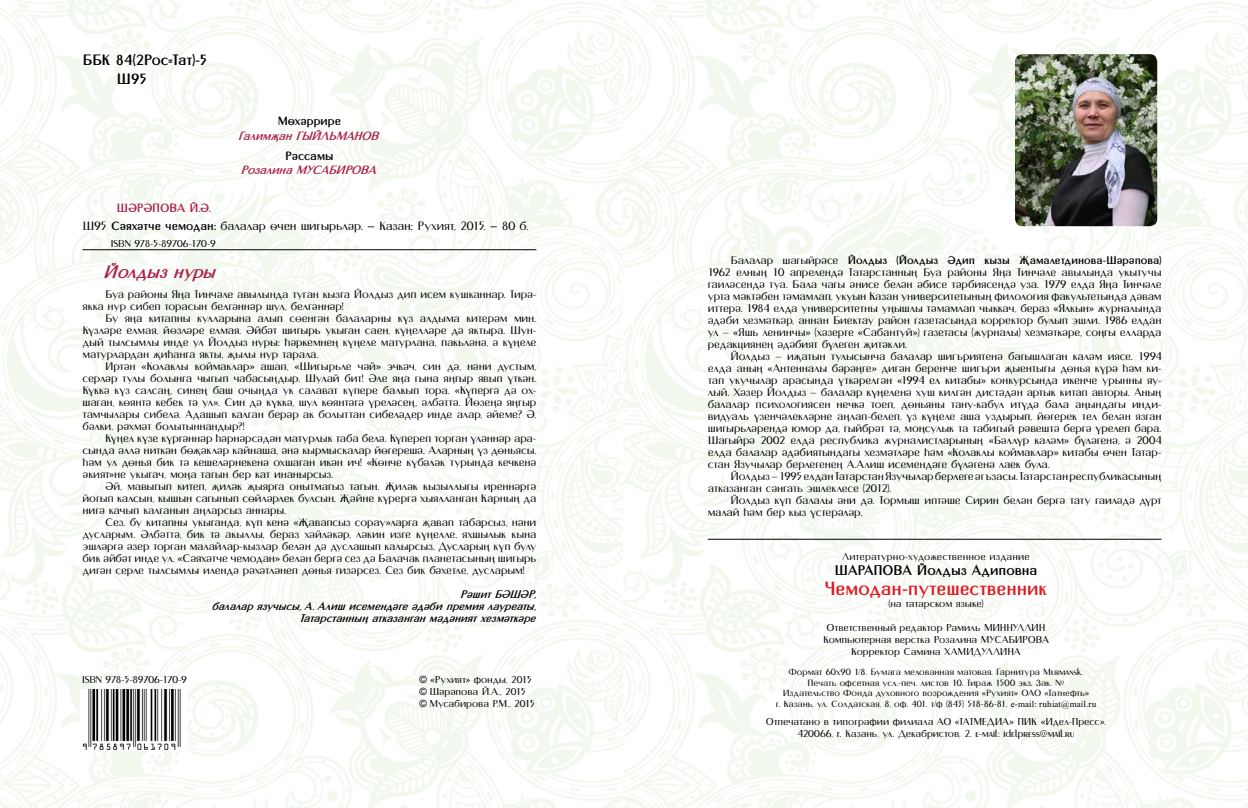
<style>
.page{position:relative;width:1248px;height:808px;background:#fff}
.page>*{position:absolute;margin:0;border:0;box-sizing:border-box;transform-origin:0 0}
.t1{font:700 19px "TT Murmansk";letter-spacing:-.015em;color:#df1b22}
.t2{font:italic 700 18px "TT Murmansk";letter-spacing:-.03em;color:#ab204a}
.t3{font:700 15px/18px "TT Murmansk";letter-spacing:-.035em;color:#000}
.t4{font:700 14px "TT Murmansk";letter-spacing:-.015em;color:#000}
.t5{font:12px/18px "TT Murmansk";letter-spacing:-.015em;color:#000}
.t6{font:italic 700 12px "TT Murmansk";letter-spacing:-.05em;color:#ab204a}
.t7{font:700 12px "TT Murmansk";letter-spacing:-.015em;color:#000}
.t8{font:11px/12px "TT Murmansk";letter-spacing:-.015em;color:#000;text-align:justify}
.t9{font:italic 700 11px/12px "TT Murmansk";letter-spacing:-.025em;color:#000;text-align:right}
.t10{font:10px/12px "TT Murmansk";letter-spacing:-.01em;color:#000}
.t11{font:10px "TT Murmansk";letter-spacing:-.03em;color:#000}
.t12{font:10px "TT Murmansk";letter-spacing:.01em;color:#000}
.t13{font:9px/10.8px "TT Murmansk";letter-spacing:-.005em;color:#000;text-align:center}
.s1{font-weight:700;color:#ab204a}
.s2{font-weight:700}
.s3{font-family:"Arial"}
.s4{font-family:"TT Times New Roman"}
</style>
<div class="page">
<img style="left:0;top:0;width:1247px;height:808px">
<img style="left:1014px;top:54px;width:143px;height:172px">
<hr style="left:707px;top:539px;width:454px;height:1px;background:#000">
<hr style="left:83px;top:249px;width:453px;height:1px;background:#000">
<img style="left:81px;top:690px;width:106px;height:60px">
<h3 class="t3" style="left:117px;top:52px;width:92px;text-indent:-34px">ББК 84(2Рос=Тат)-5<br>Ш95</h3>
<p class="t7" style="left:278px;top:115px;width:65px">Мөхәррире</p>
<p class="t6" style="left:239px;top:130px;width:142px">Галимҗан Гыйльманов</p>
<p class="t7" style="left:285px;top:150px;width:50px">Рәссамы</p>
<p class="t6" style="left:242px;top:164px;width:137px">Розалина Мусабирова</p>
<p class="t5" style="left:83px;top:199px;width:447px;text-indent:34px"><span class="s1">ШӘРӘПОВА Й.Ә.<br></span>Ш95 <span class="s2">Сәяхәтче чемодан:</span> балалар өчен шигырьләр. <span class="s2">—</span> Казан: Рухият, 2015. <span class="s2">—</span> 80 б.</p>
<p class="t11" style="left:111px;top:238px;width:106px">ISBN 978-5-89706-170-9</p>
<h2 class="t2" style="left:105px;top:262px;width:113px">Йолдыз нуры</h2>
<p class="t8" style="left:83px;top:288px;width:455px;text-indent:23px">Буа районы Яћа Тинчђле авылында туган кызга Йолдыз дип исем кушканнар. Тирђ&shy;якка нур сибеп торасын белгђннђр шул, белгђннђр!</p>
<p class="t8" style="left:83px;top:312px;width:455px;text-indent:23px">Бу яћа китапны кулларына алып сљенгђн балаларны књз алдыма китерђм мин.<br>Књзлђре елмая, йљзлђре елмая. Ђйбђт шигырь укыган саен, књћеллђре дђ яктыра. Шун&shy;дый тылсымлы инде ул Йолдыз нуры: џђркемнећ књћеле матурлана, пакьлђнђ, ђ књћеле матурлардан ќиџанга якты, ќылы нур тарала.</p>
<p class="t8" style="left:83px;top:360px;width:455px;text-indent:23px">Иртђн «Колаклы коймаклар» ашап, «Шигырьле чђй» эчкђч, син дђ, нђни дустым, серлђр тулы болынга чыгып чабасыћдыр. Шулай бит! Ђле яћа гына яћгыр явып њткђн.<br>Књккђ књз салсаћ, синећ баш очыћда ук салават књпере балкып тора. «Књпергђ дђ ох&shy;шаган, кљянтђ кебек тђ ул». Син дђ књккђ, шул кљянтђгђ њрелђсећ, ђлбђттђ. Йљзећђ яћгыр тамчылары сибелђ. Адашып калган берђр ак болыттан сибелђдер инде алар, ђйеме? Ђ, бђлки, рђхмђт болытыннандыр?!</p>
<p class="t8" style="left:83px;top:432px;width:455px;text-indent:23px">Књћел књзе књргђннђр џђрнђрсђдђн матурлык таба белђ. Књпереп торган њлђннђр ара&shy;сында ђллђ ниткђн бљќђклђр кайнаша, ђнђ кырмыскалар йљгерешђ. Аларныћ њз дљньясы, џђм ул дљнья бик тђ кешелђрнекенђ охшаган икђн ич! «Кљнче књбђлђк турында кечкенђ ђкият»не укыгач, моћа тагын бер кат инанырсыз.</p>
<p class="t8" style="left:83px;top:480px;width:455px;text-indent:23px">Ђй, мавыгып китеп, ќилђк ќыярга онытмагыз тагын. Ќилђк кызыллыгы иреннђргђ йогып калсын, кышын сагынып сљйлђрлек булсын. Ќђйне књрергђ хыялланган Карныћ да нигђ качып калганын аћларсыз аннары.</p>
<p class="t8" style="left:83px;top:516px;width:455px;text-indent:23px">Сез, бу китапны укыганда, књп кенђ «Ќавапсыз сорау»ларга ќавап табарсыз, нђни дусларым. Ђлбђттђ, бик тђ акыллы, бераз хђйлђкђр, лђкин изге књћелле, яхшылык кына эшлђргђ ђзер торган малайлар-кызлар белђн дђ дуслашып калырсыз. Дусларыћ књп булу бик ђйбђт инде ул. «Сђяхђтче чемодан» белђн бергђ сез дђ Балачак планетасыныћ шигырь дигђн серле тылсымлы илендђ рђхђтлђнеп дљнья гизђрсез. Сез бик бђхетле, дусларым!</p>
<p class="t9" style="left:213px;top:588px;width:325px">Рђшит БЂШЂР,<br>балалар язучысы, А. Алиш исемендђге ђдђби премия лауреаты,<br>Татарстанныћ атказанган мђдђният хезмђткђре</p>
<p class="t11" style="left:83px;top:674px;width:106px">ISBN 978-5-89706-170-9</p>
<p class="t10" style="left:419px;top:673px;width:117px"><span class="s3">©</span> «Рухият» фонды, 2015 <span class="s3">©</span> Шәрәпова Й.А., 2015 <span class="s3">©</span> Мусабирова Р.М., 2015</p>
<p class="t8" style="left:707px;top:254px;width:455px;text-indent:23px">Балалар шагыйрђсе <span class="s2">Йолдыз (Йолдыз Ђдип кызы Ќамалетдинова-Шђрђпова)<br></span>1962 елныћ 10 апрелендђ Татарстанныћ Буа районы Яћа Тинчђле авылында укытучы гаилђсендђ туа. Бала чагы ђнисе белђн ђбисе тђрбиясендђ уза. 1979 елда Яћа Тинчђле урта мђктђбен тђмамлап, укуын Казан университетыныћ филология факультетында дђвам иттерђ. 1984 елда университетны ућышлы тђмамлап чыккач, бераз «Ялкын» журналында ђдђби хезмђткђр, аннан Биектау район газетасында корректор булып эшли. 1986 елдан ул — «Яшь ленинчы» (хђзерге «Сабантуй») газетасы (журналы) хезмђткђре, соћгы елларда редакциянећ ђдђбият бњлеген ќитђкли.</p>
<p class="t8" style="left:707px;top:350px;width:455px;text-indent:23px">Йолдыз — иќатын тулысынча балалар шигъриятенђ багышлаган калђм иясе. 1994 елда аныћ «Антенналы бђрђћге» дигђн беренче шигъри ќыентыгы дљнья књрђ џђм ки&shy;тап укучылар арасында њткђрелгђн «1994 ел китабы» конкурсында икенче урынны яу&shy;лый. Хђзер Йолдыз — балалар књћеленђ хуш килгђн дистђдђн артык китап авторы. Аныћ балалар психологиясен нечкђ тоеп, дљньяны тану-кабул итњдђ бала аћындагы инди&shy;видуаль њзенчђлеклђрне аћлап-белеп, њз књћеле аша уздырып, йљгерек тел белђн язган шигырьлђрендђ юмор да, гыйбрђт тђ, моћсулык та табигый рђвештђ бергђ њрелеп бара.<br>Шагыйрђ 2002 елда республика журналистларыныћ «Бђллњр калђм» бњлђгенђ, ђ 2004 елда балалар ђдђбиятындагы хезмђтлђре џђм «Колаклы коймаклар» китабы љчен Татар&shy;стан Язучылар берлегенећ А.Алиш исемендђге бњлђгенђ лаек була.</p>
<p class="t8" style="left:707px;top:470px;width:455px;text-indent:23px">Йолдыз — 1995 елдан Татарстан Язучылар берлеге ђгъзасы. Татарстан республикасыныћ атказанган сђнгать эшлеклесе (2012).</p>
<p class="t8" style="left:707px;top:494px;width:455px;text-indent:23px">Йолдыз књп балалы ђни дђ. Тормыш иптђше Сирин белђн бергђ тату гаилђдђ дњрт малай џђм бер кыз њстерђлђр.</p>
<p class="t12" style="left:842px;top:551px;width:189px">Литературно-художественное издание</p>
<p class="t4" style="left:834px;top:563px;width:24px">Шарапова</p>
<p class="t4" style="left:916px;top:563px;width:122px">Йолдыз Адиповна</p>
<h1 class="t1" style="left:824px;top:579px;width:224px">Чемодан-путешественник</h1>
<p class="t10" style="left:888px;top:598px;width:96px">(на татарском языке)</p>
<p class="t10" style="left:826px;top:622px;width:199px">Ответственный редактор Рамиль Ми ннулли</p>
<p class="t10" style="left:1038px;top:622px;width:8px">н</p>
<p class="t10" style="left:823px;top:634px;width:179px">Компьютерная верстка Розалина Мусабиро</p>
<p class="t10" style="left:1035px;top:634px;width:14px">ва</p>
<p class="t10" style="left:851px;top:646px;width:109px">Корректор Самина Хамид</p>
<p class="t10" style="left:981px;top:646px;width:13px">улли</p>
<p class="t10" style="left:1007px;top:646px;width:14px">на</p>
<p class="t13" style="left:775px;top:666px;width:322px">Формат 60х90 1/8. Бумага мелованная матовая. Гарнитура Мurmansk.<br>Печать офсетная усл.-печ. листов 10. Тираж 1500 экз. Зак. №<br>Издательство Фонда духовного возрождения «Рухият» ОАО «Татнефть»<br>г. Казань, ул. Солдатская, 8, оф. 401. т/ф (843) 518-86-81. <span class="s4">e-mail: ruһiat@mail.ru</span></p>
<p class="t10" style="left:765px;top:715px;width:342px;text-align:center">Отпечатано в типографии филиала АО «ТАТМЕДИА» ПИК «Идел-Пресс».<br>420066, г. Казань, ул. Декабристов, 2. e-mail: idelpress@mail.ru</p>
</div>
